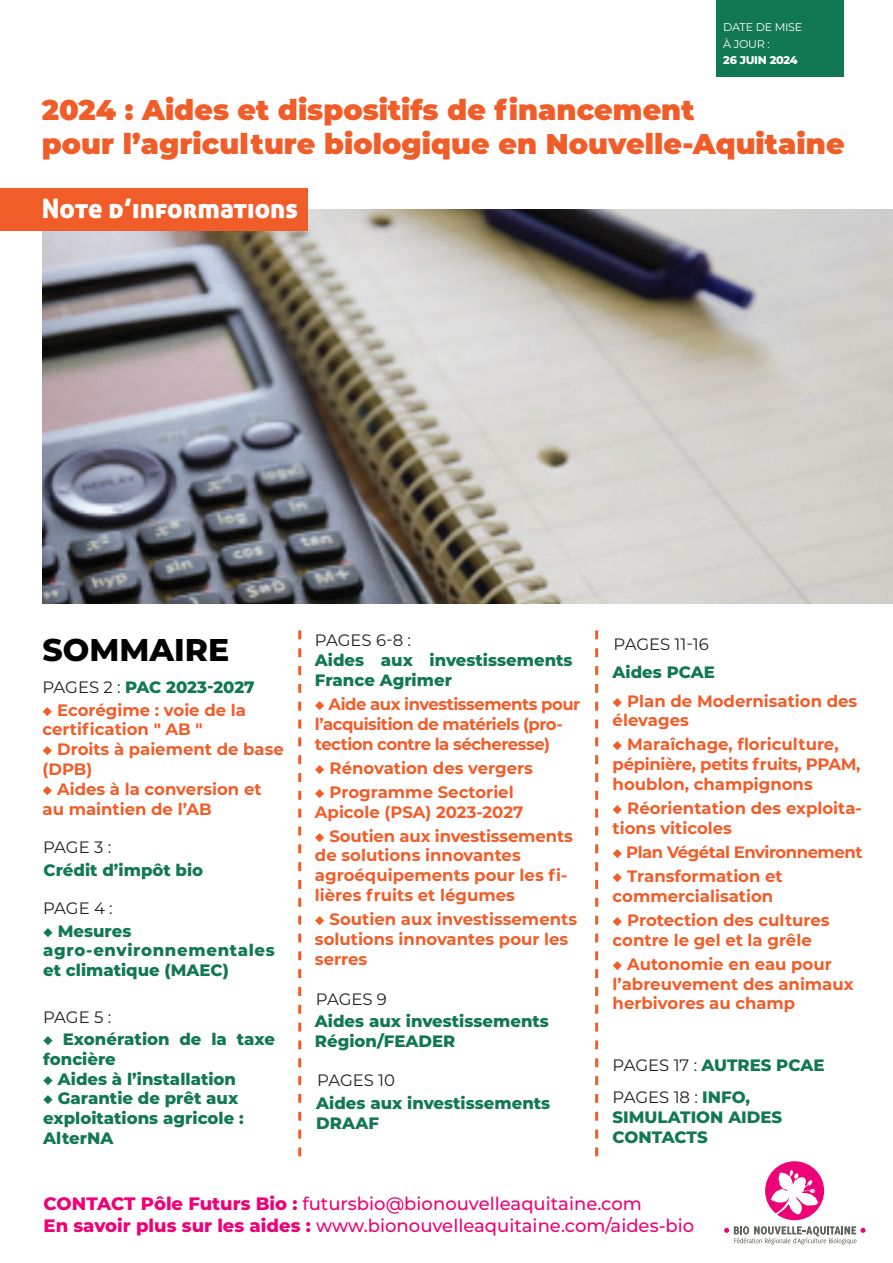
<style>
.page{position:relative;width:893px;height:1263px;background:#fff}
.page>*{position:absolute;margin:0;border:0;box-sizing:border-box;transform-origin:0 0}
.t1{font:800 31.5px "Montserrat";color:#000001}
.t2{font:900 28.5px/34.5px "Montserrat";color:#f15d29}
.t3{font:26.85px "Aller Display";color:#fff}
.t4{font:500 18px/21.6px "Montserrat";color:#ed0277}
.t5{font:700 16.5px/19.8px "Montserrat";color:#f15d29}
.t6{font:800 16.5px/19.8px "Montserrat";color:#127854}
.t7{font:700 16.5px/19.8px "Montserrat";letter-spacing:-.03em;color:#f15d29}
.t8{font:16.5px "Montserrat";letter-spacing:-.005em;color:#231f20}
.t9{font:11.25px/16.5px "Montserrat";letter-spacing:-.02em;color:#fff}
.t10{font:800 11.25px "Montserrat";letter-spacing:-.02em;color:#fff}
.s1{font-weight:400;color:#231f20}
.s2{font-weight:800;color:#127854}
.s3{font-weight:800}
</style>
<div class="page">
<img style="left:43px;top:209px;width:850px;height:395px">
<div style="left:0;top:188px;width:308px;height:43px;background:#f15d29"></div>
<div style="left:716px;top:0;width:127px;height:77px;background:#127854"></div>
<svg style="left:298px;top:630px;width:3px;height:526px"></svg>
<svg style="left:765px;top:1161px;width:59px;height:59px"></svg>
<svg style="left:724px;top:1226px;width:142px;height:19px"></svg>
<svg style="left:595px;top:630px;width:3px;height:526px"></svg>
<p class="t9" style="left:723px;top:19px;width:81px">DATE DE MISE<br>À JOUR :</p>
<p class="t10" style="left:723px;top:52px;width:76px">26 juin 2024</p>
<h2 class="t2" style="left:42px;top:90px;width:804px">2024 : Aides et dispositifs de financement<br>pour l’agriculture biologique en Nouvelle-Aquitaine</h2>
<h3 class="t3" style="left:42px;top:191px;width:258px">Note d’informations</h3>
<h1 class="t1" style="left:43px;top:627px;width:188px">SOMMAIRE</h1>
<p class="t6" style="left:43px;top:676px;width:214px"><span class="s1">PAGES 2 :</span> PAC 2023-2027</p>
<p class="t5" style="left:43px;top:699px;width:205px">◆ Ecorégime : voie de la certification " AB "</p>
<p class="t5" style="left:43px;top:738px;width:243px">◆ Droits à paiement de base (DPB)</p>
<p class="t5" style="left:43px;top:778px;width:221px">◆ Aides à la conversion et au maintien de l’AB</p>
<p class="t8" style="left:43px;top:836px;width:70px">PAGE 3 :</p>
<p class="t6" style="left:44px;top:859px;width:161px">Crédit d’impôt bio</p>
<p class="t8" style="left:43px;top:897px;width:71px">PAGE 4 :</p>
<p class="t6" style="left:43px;top:920px;width:233px">◆ Mesures agro-environnementales et climatique (MAEC)</p>
<p class="t8" style="left:43px;top:1005px;width:70px">PAGE 5 :</p>
<p class="t6" style="left:43px;top:1028px;width:233px">◆ Exonération de la taxe foncière</p>
<p class="t6" style="left:43px;top:1068px;width:194px">◆ Aides à l’installation</p>
<p class="t6" style="left:43px;top:1088px;width:202px">◆ Garantie de prêt aux exploitations agricole :<br>AlterNA</p>
<p class="t8" style="left:315px;top:629px;width:98px">PAGES 6-8 :</p>
<p class="t6" style="left:315px;top:649px;width:259px">Aides aux investissements<br>France Agrimer</p>
<p class="t7" style="left:315px;top:694px;width:267px">◆ Aide aux investissements pour l’acquisition de matériels (pro&shy;tection contre la sécheresse)</p>
<p class="t5" style="left:315px;top:757px;width:219px">◆ Rénovation des vergers</p>
<p class="t5" style="left:315px;top:781px;width:210px">◆ Programme Sectoriel<br>Apicole (PSA) 2023-2027</p>
<p class="t5" style="left:315px;top:825px;width:259px">◆ Soutien aux investissements de solutions innovantes agroéquipements pour les fi&shy;lières fruits et légumes</p>
<p class="t5" style="left:315px;top:908px;width:264px">◆ Soutien aux investissements solutions innovantes pour les serres</p>
<p class="t8" style="left:316px;top:987px;width:73px">PAGES 9</p>
<p class="t6" style="left:315px;top:1010px;width:235px">Aides aux investissements<br>Région/FEADER</p>
<p class="t8" style="left:317px;top:1069px;width:79px">PAGES 10</p>
<p class="t6" style="left:316px;top:1092px;width:235px">Aides aux investissements<br>DRAAF</p>
<p class="t8" style="left:614px;top:633px;width:97px">PAGES 11-16</p>
<p class="t6" style="left:613px;top:661px;width:104px">Aides PCAE</p>
<p class="t5" style="left:613px;top:690px;width:246px">◆ Plan de Modernisation des élevages</p>
<p class="t5" style="left:613px;top:734px;width:249px">◆ Maraîchage, floriculture, pépinière, petits fruits, PPAM, houblon, champignons</p>
<p class="t5" style="left:613px;top:797px;width:251px">◆ Réorientation des exploita&shy;tions viticoles</p>
<p class="t7" style="left:613px;top:841px;width:251px">◆ Plan Végétal Environnement</p>
<p class="t5" style="left:613px;top:865px;width:172px">◆ Transformation et commercialisation</p>
<p class="t5" style="left:613px;top:909px;width:219px">◆ Protection des cultures contre le gel et la grêle</p>
<p class="t5" style="left:613px;top:953px;width:242px">◆ Autonomie en eau pour l’abreuvement des animaux herbivores au champ</p>
<p class="t8" style="left:613px;top:1053px;width:127px">PAGES 17 : <span class="s2">Autres</span></p>
<p class="t6" style="left:776px;top:1054px;width:50px">PCAE</p>
<p class="t6" style="left:613px;top:1086px;width:160px"><span class="s1">PAGES 18 :</span> info, simulation aides contacts</p>
<p class="t4" style="left:44px;top:1192px;width:652px"><span class="s3">CONTACT Pôle Futurs Bio :</span> futursbio@bionouvelleaquitaine.com<br><span class="s3">En savoir plus sur les aides :</span> www.bionouvelleaquitaine.com/aides-bio</p>
</div>
